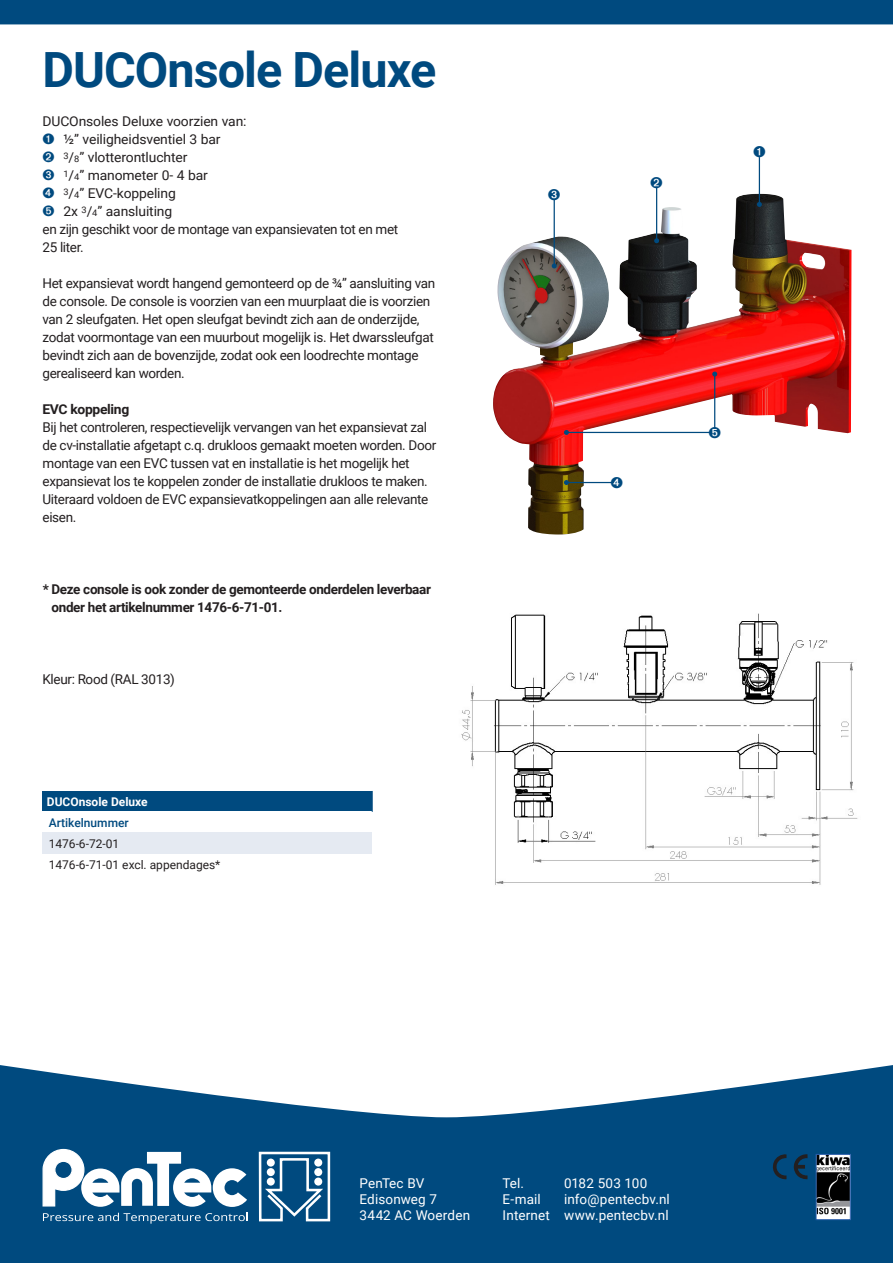
<style>
.page{position:relative;width:893px;height:1263px;background:#004a7f}
.page>*{position:absolute;margin:0;border:0;box-sizing:border-box;transform-origin:0 0}
.t1{font:700 48.6px "Roboto";letter-spacing:-.02em;color:#004a7f}
.t2{font:13.5px/18px "Roboto";letter-spacing:-.025em;color:#231f20}
.t3{font:700 13.5px/18px "Roboto";letter-spacing:-.025em;color:#231f20}
.t4{font:13.5px/16.2px "Roboto";letter-spacing:.01em;color:#fff}
.t5{font:12px "Roboto";color:#231f20}
.t6{font:700 12px "Roboto";color:#fff}
.t7{font:500 12px "Roboto";color:#004a7f}
.s1{color:#004a7f}
.s2{font-size:9px}
</style>
<div class="page">
<svg style="left:42px;top:1148px;width:205px;height:59px"></svg>
<svg style="left:43px;top:1213px;width:205px;height:11px"></svg>
<svg style="left:258px;top:1151px;width:73px;height:71px"></svg>
<div style="left:267px;top:1158px;width:8px;height:8px;background:#fff;border-radius:50%"></div>
<div style="left:267px;top:1177px;width:8px;height:8px;background:#fff;border-radius:50%"></div>
<div style="left:267px;top:1168px;width:8px;height:8px;background:#fff;border-radius:50%"></div>
<div style="left:314px;top:1158px;width:8px;height:8px;background:#fff;border-radius:50%"></div>
<div style="left:314px;top:1177px;width:8px;height:8px;background:#fff;border-radius:50%"></div>
<div style="left:314px;top:1168px;width:8px;height:8px;background:#fff;border-radius:50%"></div>
<div style="left:0;top:24px;width:893px;height:1093px;background:#fff"></div>
<img style="left:451px;top:601px;width:417px;height:299px">
<div style="left:43px;top:791px;width:329px;height:21px;background:#004a7f"></div>
<div style="left:43px;top:812px;width:329px;height:21px;background:#fff"></div>
<div style="left:43px;top:833px;width:329px;height:21px;background:#e5eaf2"></div>
<svg style="left:372px;top:791px;width:1px;height:21px"></svg>
<img style="left:493px;top:194px;width:358px;height:340px">
<img style="left:818px;top:1156px;width:30px;height:62px">
<div style="left:816px;top:1154px;width:34px;height:66px;border:1px solid #275caa"></div>
<svg style="left:773px;top:1154px;width:13px;height:25px"></svg>
<svg style="left:793px;top:1154px;width:14px;height:26px"></svg>
<hr style="left:656px;top:187px;width:1px;height:54px;background:#004a7f">
<svg style="left:654px;top:238px;width:5px;height:5px"></svg>
<hr style="left:554px;top:200px;width:1px;height:66px;background:#004a7f">
<svg style="left:552px;top:263px;width:5px;height:5px"></svg>
<hr style="left:759px;top:157px;width:1px;height:47px;background:#004a7f">
<svg style="left:757px;top:202px;width:5px;height:5px"></svg>
<hr style="left:566px;top:482px;width:48px;height:1px;background:#004a7f">
<svg style="left:564px;top:480px;width:5px;height:5px"></svg>
<hr style="left:566px;top:432px;width:145px;height:1px;background:#004a7f">
<svg style="left:564px;top:430px;width:5px;height:5px"></svg>
<hr style="left:714px;top:374px;width:1px;height:54px;background:#004a7f">
<svg style="left:712px;top:372px;width:5px;height:4px"></svg>
<svg style="left:651px;top:177px;width:11px;height:11px"></svg>
<svg style="left:548px;top:189px;width:12px;height:11px"></svg>
<svg style="left:754px;top:146px;width:11px;height:12px"></svg>
<svg style="left:709px;top:427px;width:11px;height:12px"></svg>
<svg style="left:611px;top:477px;width:11px;height:12px"></svg>
<p class="t1" style="left:43px;top:36px;width:395px">DUCOnsole Deluxe</p>
<p class="t2" style="left:43px;top:112px;width:206px">DUCOnsoles Deluxe voorzien van:</p>
<p class="t2" style="left:43px;top:130px;width:180px"><span class="s1">➊</span> ½” veiligheidsventiel 3 bar</p>
<p class="t2" style="left:43px;top:148px;width:146px"><span class="s1">➋</span> <sup>3</sup>/<span class="s2">8</span>” vlotterontluchter</p>
<p class="t2" style="left:43px;top:166px;width:167px"><span class="s1">➌</span> <sup>1</sup>/<span class="s2">4</span>” manometer 0- 4 bar</p>
<p class="t2" style="left:43px;top:184px;width:135px"><span class="s1">➍</span> <sup>3</sup>/<span class="s2">4</span>” EVC-koppeling</p>
<p class="t2" style="left:43px;top:202px;width:131px"><span class="s1">➎</span> 2x <sup>3</sup>/<span class="s2">4</span>” aansluiting</p>
<p class="t2" style="left:43px;top:220px;width:357px">en zijn geschikt voor de montage van expansievaten tot en met<br>25 liter.</p>
<p class="t2" style="left:43px;top:274px;width:394px">Het expansievat wordt hangend gemonteerd op de ¾” aansluiting van de console. De console is voorzien van een muurplaat die is voorzien van 2 sleufgaten. Het open sleufgat bevindt zich aan de onderzijde, zodat voormontage van een muurbout mogelijk is. Het dwarssleufgat bevindt zich aan de bovenzijde, zodat ook een loodrechte montage gerealiseerd kan worden.</p>
<p class="t3" style="left:43px;top:400px;width:88px">EVC koppeling</p>
<p class="t2" style="left:43px;top:418px;width:395px">Bij het controleren, respectievelijk vervangen van het expansievat zal de cv-installatie afgetapt c.q. drukloos gemaakt moeten worden. Door montage van een EVC tussen vat en installatie is het mogelijk het expansievat los te koppelen zonder de installatie drukloos te maken.<br>Uiteraard voldoen de EVC expansievatkoppelingen aan alle relevante eisen.</p>
<p class="t3" style="left:51px;top:580px;width:381px;text-indent:-9px">* Deze console is ook zonder de gemonteerde onderdelen leverbaar onder het artikelnummer 1476-6-71-01.</p>
<p class="t2" style="left:43px;top:670px;width:134px">Kleur: Rood (RAL 3013)</p>
<p class="t6" style="left:47px;top:793px;width:102px">DUCOnsole Deluxe</p>
<p class="t7" style="left:49px;top:814px;width:82px">Artikelnummer</p>
<p class="t5" style="left:49px;top:835px;width:72px">1476-6-72-01</p>
<p class="t5" style="left:49px;top:856px;width:173px">1476-6-71-01 excl. appendages*</p>
<p class="t4" style="left:360px;top:1174px;width:112px">PenTec BV<br>Edisonweg 7<br>3442 AC Woerden</p>
<p class="t4" style="left:503px;top:1174px;width:23px">Tel.</p>
<p class="t4" style="left:564px;top:1174px;width:85px">0182 503 100</p>
<p class="t4" style="left:503px;top:1190px;width:169px;text-align:right">info@pentecbv.nl<br>Internet www.pentecbv.nl</p>
<p class="t4" style="left:503px;top:1190px;width:40px">E-mail</p>
</div>
